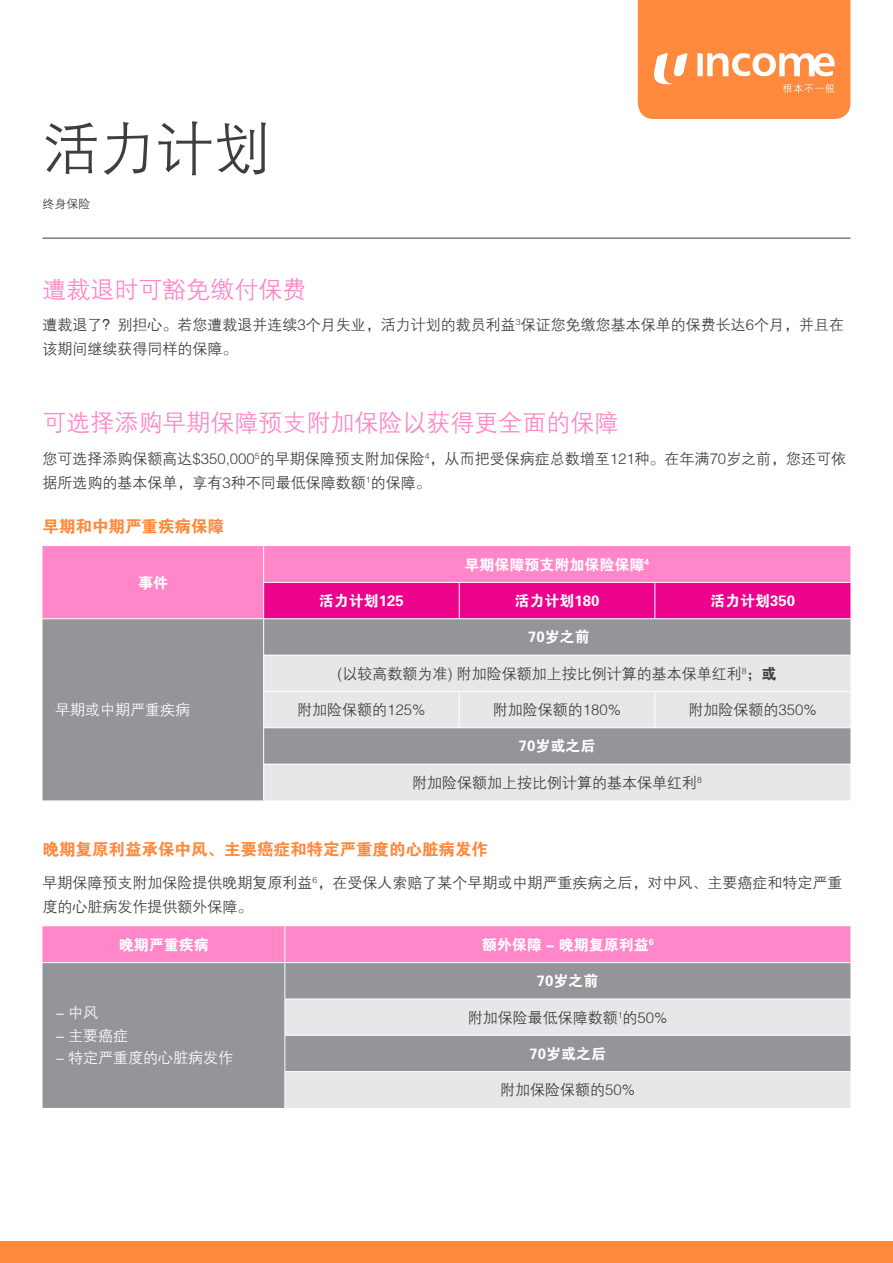
<style>
.page{position:relative;width:893px;height:1263px;background:#fff}
.page>*{position:absolute;margin:0;border:0;box-sizing:border-box;transform-origin:0 0}
.t1{font:57px "FZZDXJW GB1 0";color:#3e3e3f}
.t2{font:24px "FZZDXJW GB1 0";color:#ff86c8}
.t3{font:16.5px "FZDHTJW GB1 0";color:#ff893d}
.t4{font:15px/24px "FZZDXJW GB1 0";color:#3e3e3f}
.t5{font:15px "FZDHTJW GB1 0";color:#fff}
.t6{font:15px "FZZDXJW GB1 0";color:#fff}
.t7{font:12px "FZZDXJW GB1 0";color:#3e3e3f}
.s1{font-family:"FZDHTJW GB1 0"}
</style>
<div class="page">
<div style="left:0;top:1242px;width:893px;height:21px;background:#ff893d"></div>
<hr style="left:43px;top:238px;width:807px;height:1px;background:#383b3f">
<div style="left:43px;top:546px;width:807px;height:72px;background:#ff86c8"></div>
<div style="left:264px;top:583px;width:586px;height:35px;background:#ed028c"></div>
<div style="left:43px;top:619px;width:807px;height:181px;background:#939598"></div>
<svg style="left:264px;top:656px;width:586px;height:144px;background:#d1d2d4"></svg>
<hr style="left:263px;top:546px;width:1px;height:36px;background:#fff">
<hr style="left:263px;top:582px;width:196px;height:1px;background:#fff">
<hr style="left:263px;top:583px;width:1px;height:35px;background:#fff">
<hr style="left:459px;top:582px;width:196px;height:1px;background:#fff">
<hr style="left:459px;top:583px;width:1px;height:35px;background:#fff">
<hr style="left:655px;top:582px;width:195px;height:1px;background:#fff">
<hr style="left:654px;top:583px;width:1px;height:35px;background:#fff">
<hr style="left:263px;top:619px;width:1px;height:36px;background:#fff">
<hr style="left:263px;top:655px;width:196px;height:1px;background:#fff">
<hr style="left:263px;top:655px;width:1px;height:36px;background:#fff">
<hr style="left:459px;top:655px;width:196px;height:1px;background:#fff">
<hr style="left:655px;top:655px;width:195px;height:1px;background:#fff">
<hr style="left:263px;top:691px;width:196px;height:1px;background:#fff">
<hr style="left:263px;top:692px;width:1px;height:35px;background:#fff">
<hr style="left:459px;top:691px;width:196px;height:1px;background:#fff">
<hr style="left:459px;top:692px;width:1px;height:35px;background:#fff">
<hr style="left:655px;top:691px;width:195px;height:1px;background:#fff">
<hr style="left:654px;top:692px;width:1px;height:35px;background:#fff">
<hr style="left:263px;top:727px;width:196px;height:1px;background:#fff">
<hr style="left:263px;top:728px;width:1px;height:36px;background:#fff">
<hr style="left:459px;top:727px;width:196px;height:1px;background:#fff">
<hr style="left:655px;top:727px;width:195px;height:1px;background:#fff">
<hr style="left:263px;top:764px;width:196px;height:1px;background:#fff">
<hr style="left:263px;top:764px;width:1px;height:36px;background:#fff">
<hr style="left:459px;top:764px;width:196px;height:1px;background:#fff">
<hr style="left:655px;top:764px;width:195px;height:1px;background:#fff">
<div style="left:43px;top:926px;width:807px;height:36px;background:#ff86c8"></div>
<div style="left:43px;top:963px;width:807px;height:145px;background:#939598"></div>
<svg style="left:286px;top:999px;width:564px;height:109px;background:#cbccce"></svg>
<hr style="left:285px;top:926px;width:1px;height:36px;background:#fff">
<hr style="left:285px;top:963px;width:1px;height:35px;background:#fff">
<hr style="left:285px;top:998px;width:565px;height:1px;background:#fff">
<hr style="left:285px;top:999px;width:1px;height:36px;background:#fff">
<hr style="left:285px;top:1035px;width:565px;height:1px;background:#fff">
<hr style="left:285px;top:1036px;width:1px;height:35px;background:#fff">
<hr style="left:285px;top:1071px;width:565px;height:1px;background:#fff">
<hr style="left:285px;top:1072px;width:1px;height:36px;background:#fff">
<svg style="left:638px;top:0;width:212px;height:119px;background:#ff934e"></svg>
<h1 class="t1" style="left:43px;top:118px;width:230px">活力计划</h1>
<p class="t7" style="left:43px;top:198px;width:49px">终身保险</p>
<h2 class="t2" style="left:43px;top:277px;width:266px">遭裁退时可豁免缴付保费</h2>
<p class="t4" style="left:43px;top:314px;width:803px">遭裁退了？别担心。若您遭裁退并连续3个月失业，活力计划的裁员利益<sup>3</sup>保证您免缴您基本保单的保费长达6个月，并且在该期间继续获得同样的保障。</p>
<h2 class="t2" style="left:43px;top:410px;width:578px">可选择添购早期保障预支附加保险以获得更全面的保障</h2>
<p class="t4" style="left:43px;top:447px;width:805px">您可选择添购保额高达$350,000<sup>5</sup>的早期保障预支附加保险<sup>4</sup>，从而把受保病症总数增至121种。在年满70岁之前，您还可依据所选购的基本保单，享有3种不同最低保障数额<sup>1</sup>的保障。</p>
<p class="t3" style="left:43px;top:517px;width:183px">早期和中期严重疾病保障</p>
<p class="t5" style="left:138px;top:574px;width:31px">事件</p>
<p class="t6" style="left:55px;top:702px;width:136px">早期或中期严重疾病</p>
<p class="t5" style="left:465px;top:556px;width:186px">早期保障预支附加保险保障<sup>4</sup></p>
<p class="t5" style="left:319px;top:593px;width:86px">活力计划125</p>
<p class="t5" style="left:515px;top:593px;width:86px">活力计划180</p>
<p class="t5" style="left:710px;top:593px;width:86px">活力计划350</p>
<p class="t5" style="left:528px;top:629px;width:63px">70岁之前</p>
<p class="t4" style="left:338px;top:662px;width:440px">(以较高数额为准) 附加险保额加上按比例计算的基本保单红利<sup>8</sup>；<span class="s1">或</span></p>
<p class="t4" style="left:297px;top:698px;width:130px">附加险保额的125%</p>
<p class="t4" style="left:493px;top:698px;width:130px">附加险保额的180%</p>
<p class="t4" style="left:688px;top:698px;width:130px">附加险保额的350%</p>
<p class="t5" style="left:519px;top:738px;width:78px">70岁或之后</p>
<p class="t4" style="left:412px;top:771px;width:291px">附加险保额加上按比例计算的基本保单红利<sup>8</sup></p>
<p class="t3" style="left:43px;top:840px;width:447px">晚期复原利益承保中风、主要癌症和特定严重度的心脏病发作</p>
<p class="t4" style="left:43px;top:871px;width:801px">早期保障预支附加保险提供晚期复原利益<sup>6</sup>，在受保人索赔了某个早期或中期严重疾病之后，对中风、主要癌症和特定严重度的心脏病发作提供额外保障。</p>
<p class="t5" style="left:119px;top:936px;width:91px">晚期严重疾病</p>
<p class="t5" style="left:482px;top:936px;width:173px">额外保障 - 晚期复原利益<sup>6</sup></p>
<p class="t6" style="left:55px;top:1005px;width:44px">-中风</p>
<p class="t6" style="left:55px;top:1027px;width:74px">- 主要癌症</p>
<p class="t6" style="left:55px;top:1050px;width:179px">- 特定严重度的心脏病发作</p>
<p class="t5" style="left:537px;top:973px;width:63px">70岁之前</p>
<p class="t4" style="left:468px;top:1006px;width:201px">附加保险最低保障数额<sup>1</sup>的50%</p>
<p class="t5" style="left:529px;top:1045px;width:78px">70岁或之后</p>
<p class="t4" style="left:500px;top:1078px;width:136px">附加保险保额的50%</p>
</div>
